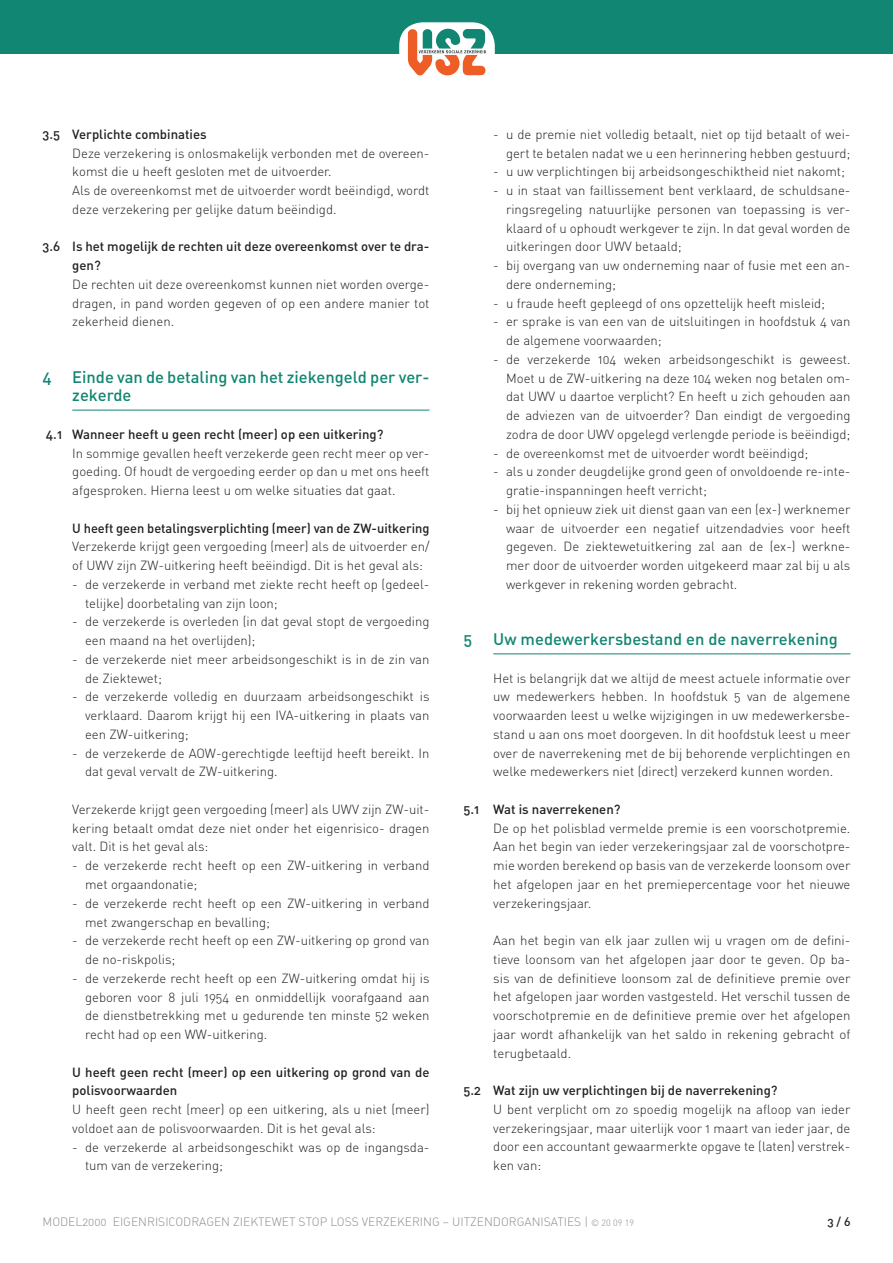
<style>
.page{position:relative;width:893px;height:1263px;background:#fff}
.page>*{position:absolute;margin:0;border:0;box-sizing:border-box;transform-origin:0 0}
.t1{font:16.5px/18.8px "DIN Medium Alternate";color:#118672}
.t2{font:13.2px/18.8px "DIN Light Alternate";color:#231f20}
.t3{font:13.2px/18.8px "DIN Medium Alternate";color:#231f20}
.t4{font:12px "DIN Light Alternate";color:#8a8c8f}
.t5{font:12px "DIN Medium Alternate";color:#231f20}
.s1{font-family:"DIN";font-weight:300;font-size:9px}
</style>
<div class="page">
<div style="left:0;top:0;width:893px;height:53px;background:#118672"></div>
<div style="left:399px;top:22px;width:96px;height:62px;background:#fff;border-radius:23px"></div>
<svg style="left:408px;top:28px;width:79px;height:48px"></svg>
<hr style="left:72px;top:410px;width:357px;height:1px;background:#118672">
<hr style="left:493px;top:654px;width:357px;height:1px;background:#118672">
<p class="t3" style="left:43px;top:124px;width:166px">3.5 Verplichte combinaties</p>
<p class="t2" style="left:72px;top:143px;width:359px">Deze verzekering is onlosmakelijk verbonden met de overeen&shy;komst die u heeft gesloten met de uitvoerder.<br>Als de overeenkomst met de uitvoerder wordt beëindigd, wordt deze verzekering per gelijke datum beëindigd.</p>
<p class="t3" style="left:72px;top:237px;width:359px;text-indent:-30px">3.6 Is het mogelijk de rechten uit deze overeenkomst over te dra&shy;gen?</p>
<p class="t2" style="left:72px;top:275px;width:359px;text-align:justify">De rechten uit deze overeenkomst kunnen niet worden overge&shy;dragen, in pand worden gegeven of op een andere manier tot zekerheid dienen.</p>
<p class="t1" style="left:72px;top:367px;width:359px;text-indent:-30px">4 Einde van de betaling van het ziekengeld per ver&shy;zekerde</p>
<p class="t3" style="left:46px;top:424px;width:339px">4.1 Wanneer heeft u geen recht (meer) op een uitkering?</p>
<p class="t2" style="left:72px;top:443px;width:359px;text-align:justify">In sommige gevallen heeft verzekerde geen recht meer op ver&shy;goeding. Of houdt de vergoeding eerder op dan u met ons heeft afgesproken. Hierna leest u om welke situaties dat gaat.</p>
<p class="t3" style="left:72px;top:518px;width:359px">U heeft geen betalingsverplichting (meer) van de ZW-uitkering</p>
<p class="t2" style="left:72px;top:537px;width:359px">Verzekerde krijgt geen vergoeding (meer) als de uitvoerder en/ of UWV zijn ZW-uitkering heeft beëindigd. Dit is het geval als:</p>
<p class="t2" style="left:85px;top:575px;width:346px;text-indent:-13px">- de verzekerde in verband met ziekte recht heeft op (gedeel&shy;telijke) doorbetaling van zijn loon;</p>
<p class="t2" style="left:85px;top:612px;width:346px;text-indent:-13px">- de verzekerde is overleden (in dat geval stopt de vergoeding een maand na het overlijden);</p>
<p class="t2" style="left:85px;top:650px;width:346px;text-indent:-13px">- de verzekerde niet meer arbeidsongeschikt is in de zin van de Ziektewet;</p>
<p class="t2" style="left:85px;top:687px;width:346px;text-align:justify;text-indent:-13px">- de verzekerde volledig en duurzaam arbeidsongeschikt is verklaard. Daarom krijgt hij een IVA-uitkering in plaats van een ZW-uitkering;</p>
<p class="t2" style="left:85px;top:743px;width:346px;text-indent:-13px">- de verzekerde de AOW-gerechtigde leeftijd heeft bereikt. In dat geval vervalt de ZW-uitkering.</p>
<p class="t2" style="left:72px;top:800px;width:359px;text-align:justify">Verzekerde krijgt geen vergoeding (meer) als UWV zijn ZW-uit&shy;kering betaalt omdat deze niet onder het eigenrisico- dragen valt. Dit is het geval als:</p>
<p class="t2" style="left:85px;top:856px;width:346px;text-indent:-13px">- de verzekerde recht heeft op een ZW-uitkering in verband met orgaandonatie;</p>
<p class="t2" style="left:85px;top:893px;width:346px;text-indent:-13px">- de verzekerde recht heeft op een ZW-uitkering in verband met zwangerschap en bevalling;</p>
<p class="t2" style="left:85px;top:931px;width:346px;text-indent:-13px">- de verzekerde recht heeft op een ZW-uitkering op grond van de no-riskpolis;</p>
<p class="t2" style="left:85px;top:968px;width:346px;text-align:justify;text-indent:-13px">- de verzekerde recht heeft op een ZW-uitkering omdat hij is geboren voor 8 juli 1954 en onmiddellijk voorafgaand aan de dienstbetrekking met u gedurende ten minste 52 weken recht had op een WW-uitkering.</p>
<p class="t3" style="left:72px;top:1062px;width:359px">U heeft geen recht (meer) op een uitkering op grond van de polisvoorwaarden</p>
<p class="t2" style="left:72px;top:1100px;width:359px">U heeft geen recht (meer) op een uitkering, als u niet (meer) voldoet aan de polisvoorwaarden. Dit is het geval als:</p>
<p class="t2" style="left:85px;top:1137px;width:346px;text-indent:-13px">- de verzekerde al arbeidsongeschikt was op de ingangsda&shy;tum van de verzekering;</p>
<p class="t2" style="left:493px;top:125px;width:359px;text-align:right">- u de premie niet volledig betaalt, niet op tijd betaalt of wei&shy;gert te betalen nadat we u een herinnering hebben gestuurd;</p>
<p class="t2" style="left:493px;top:162px;width:353px">- u uw verplichtingen bij arbeidsongeschiktheid niet nakomt;</p>
<p class="t2" style="left:506px;top:181px;width:346px;text-align:justify;text-indent:-13px">- u in staat van faillissement bent verklaard, de schuldsane&shy;ringsregeling natuurlijke personen van toepassing is ver&shy;klaard of u ophoudt werkgever te zijn. In dat geval worden de uitkeringen door UWV betaald;</p>
<p class="t2" style="left:506px;top:256px;width:346px;text-indent:-13px">- bij overgang van uw onderneming naar of fusie met een an&shy;dere onderneming;</p>
<p class="t2" style="left:493px;top:293px;width:333px">- u fraude heeft gepleegd of ons opzettelijk heeft misleid;</p>
<p class="t2" style="left:506px;top:312px;width:346px;text-indent:-13px">- er sprake is van een van de uitsluitingen in hoofdstuk 4 van de algemene voorwaarden;</p>
<p class="t2" style="left:506px;top:350px;width:346px;text-align:justify;text-indent:-13px">- de verzekerde 104 weken arbeidsongeschikt is geweest.<br>Moet u de ZW-uitkering na deze 104 weken nog betalen om&shy;dat UWV u daartoe verplicht? En heeft u zich gehouden aan de adviezen van de uitvoerder? Dan eindigt de vergoeding zodra de door UWV opgelegd verlengde periode is beëindigd;</p>
<p class="t2" style="left:493px;top:443px;width:316px">- de overeenkomst met de uitvoerder wordt beëindigd;</p>
<p class="t2" style="left:506px;top:462px;width:346px;text-indent:-13px">- als u zonder deugdelijke grond geen of onvoldoende re-inte&shy;gratie-inspanningen heeft verricht;</p>
<p class="t2" style="left:506px;top:500px;width:346px;text-align:justify;text-indent:-13px">- bij het opnieuw ziek uit dienst gaan van een (ex-) werknemer waar de uitvoerder een negatief uitzendadvies voor heeft gegeven. De ziektewetuitkering zal aan de (ex-) werkne&shy;mer door de uitvoerder worden uitgekeerd maar zal bij u als werkgever in rekening worden gebracht.</p>
<p class="t1" style="left:463px;top:629px;width:10px">5</p>
<p class="t1" style="left:493px;top:629px;width:346px">Uw medewerkersbestand en de naverrekening</p>
<p class="t2" style="left:493px;top:668px;width:359px;text-align:justify">Het is belangrijk dat we altijd de meest actuele informatie over uw medewerkers hebben. In hoofdstuk 5 van de algemene voorwaarden leest u welke wijzigingen in uw medewerkersbe&shy;stand u aan ons moet doorgeven. In dit hoofdstuk leest u meer over de naverrekening met de bij behorende verplichtingen en welke medewerkers niet (direct) verzekerd kunnen worden.</p>
<p class="t3" style="left:463px;top:799px;width:159px">5.1 Wat is naverrekenen?</p>
<p class="t2" style="left:493px;top:818px;width:359px;text-align:justify">De op het polisblad vermelde premie is een voorschotpremie.<br>Aan het begin van ieder verzekeringsjaar zal de voorschotpre&shy;mie worden berekend op basis van de verzekerde loonsom over het afgelopen jaar en het premiepercentage voor het nieuwe verzekeringsjaar.</p>
<p class="t2" style="left:493px;top:931px;width:359px;text-align:justify">Aan het begin van elk jaar zullen wij u vragen om de defini&shy;tieve loonsom van het afgelopen jaar door te geven. Op ba&shy;sis van de definitieve loonsom zal de definitieve premie over het afgelopen jaar worden vastgesteld. Het verschil tussen de voorschotpremie en de definitieve premie over het afgelopen jaar wordt afhankelijk van het saldo in rekening gebracht of terugbetaald.</p>
<p class="t3" style="left:463px;top:1080px;width:316px">5.2 Wat zijn uw verplichtingen bij de naverrekening?</p>
<p class="t2" style="left:493px;top:1100px;width:359px;text-align:justify">U bent verplicht om zo spoedig mogelijk na afloop van ieder verzekeringsjaar, maar uiterlijk voor 1 maart van ieder jaar, de door een accountant gewaarmerkte opgave te (laten) verstrek&shy;ken van:</p>
<p class="t4" style="left:43px;top:1215px;width:593px">MODEL2000 EIGENRISICODRAGEN ZIEKTEWET STOP LOSS VERZEKERING – UITZENDORGANISATIES | <span class="s1">© 20 09 19</span></p>
<p class="t5" style="left:827px;top:1214px;width:25px">3 / 6</p>
</div>
